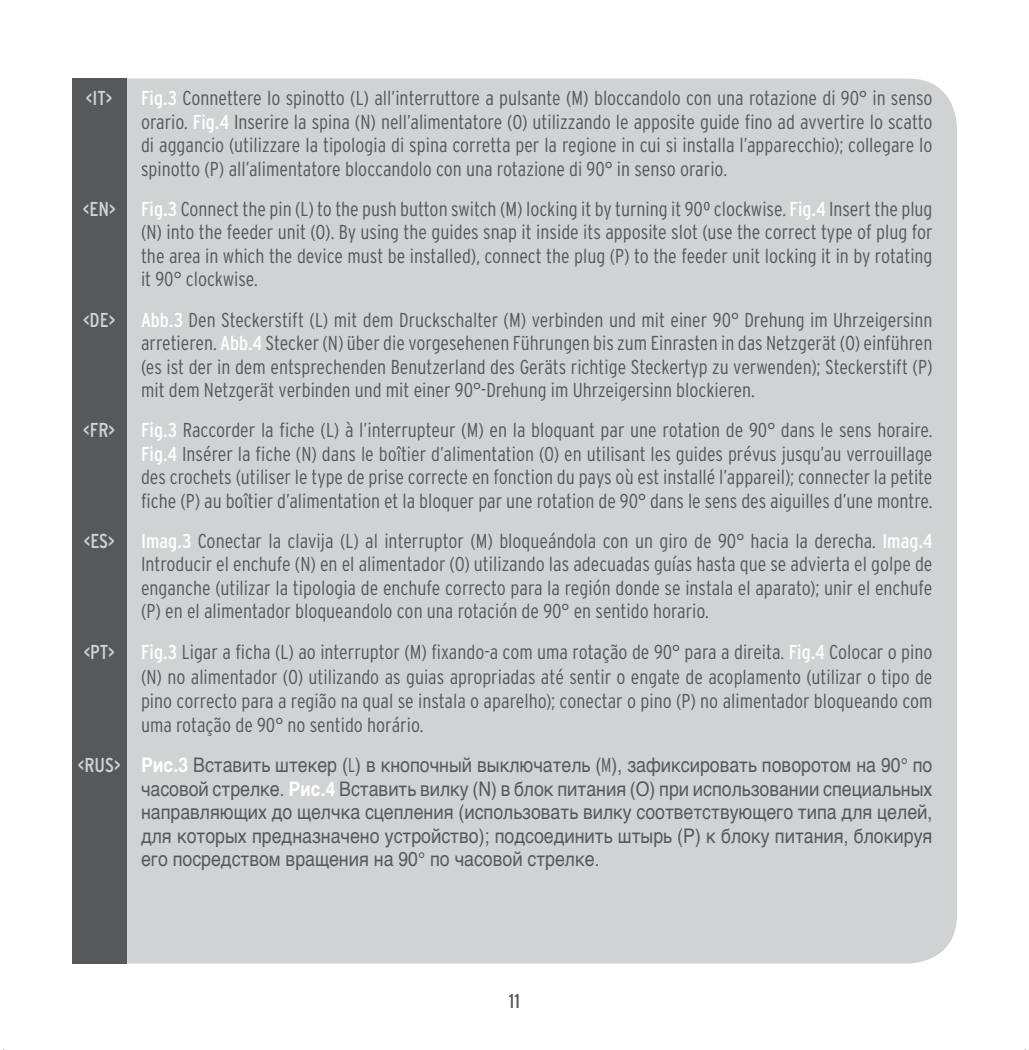
<style>
.page{position:relative;width:1029px;height:1050px;background:#fff}
.page>*{position:absolute;margin:0;border:0;box-sizing:border-box;transform-origin:0 0}
.t1{font:300 condensed 20.1px/23.4px "Interstate";color:#57585a;text-align:justify}
.t2{font:20.1px/23.4px "Helvetica";color:#57585a;text-align:justify;scale:.88 1}
.t3{font:condensed 20.1px "Interstate";color:#d1d2d4}
.t4{font:condensed 20.1px "Interstate";color:#57585a}
.s1{font-weight:400;color:#fff}
.s2{font-family:"Interstate";font-stretch:condensed;color:#d1d2d4}
.s3{font-weight:700;color:#fff}
.s4{font-family:"Interstate";font-weight:300;font-stretch:condensed}
</style>
<div class="page">
<div style="left:72px;top:78px;width:884px;height:885px;background:#d1d2d4"></div>
<div style="left:72px;top:79px;width:54px;height:884px;background:#57585a"></div>
<p class="t3" style="left:86px;top:87px;width:28px">&lt;IT&gt;</p>
<p class="t1" style="left:141px;top:86px;width:792px"><span class="s1">Fig.3</span> Connettere lo spinotto (L) all’interruttore a pulsante (M) bloccandolo con una rotazione di 90° in senso orario. <span class="s1">Fig.4</span> Inserire la spina (N) nell’alimentatore (O) utilizzando le apposite guide fino ad avvertire lo scatto di aggancio (utilizzare la tipologia di spina corretta per la regione in cui si installa l’apparecchio); collegare lo spinotto (P) all’alimentatore bloccandolo con una rotazione di 90° in senso orario.</p>
<p class="t3" style="left:83px;top:198px;width:34px">&lt;EN&gt;</p>
<p class="t1" style="left:141px;top:197px;width:792px"><span class="s1">Fig.3</span> Connect the pin (L) to the push button switch (M) locking it by turning it 90º clockwise. <span class="s1">Fig.4</span> Insert the plug (N) into the feeder unit (O). By using the guides snap it inside its apposite slot (use the correct type of plug for the area in which the device must be installed), connect the plug (P) to the feeder unit locking it in by rotating it 90° clockwise.</p>
<p class="t3" style="left:83px;top:308px;width:34px">&lt;DE&gt;</p>
<p class="t1" style="left:141px;top:308px;width:792px"><span class="s1">Abb.3</span> Den Steckerstift (L) mit dem Druckschalter (M) verbinden und mit einer 90° Drehung im Uhrzeigersinn arretieren. <span class="s1">Abb.4</span> Stecker (N) über die vorgesehenen Führungen bis zum Einrasten in das Netzgerät (O) einführen (es ist der in dem entsprechenden Benutzerland des Geräts richtige Steckertyp zu verwenden); Steckerstift (P) mit dem Netzgerät verbinden und mit einer 90°-Drehung im Uhrzeigersinn blockieren.</p>
<p class="t3" style="left:83px;top:419px;width:33px">&lt;FR&gt;</p>
<p class="t1" style="left:141px;top:418px;width:792px"><span class="s1">Fig.3</span> Raccorder la fiche (L) à l’interrupteur (M) en la bloquant par une rotation de 90° dans le sens horaire.<br><span class="s1">Fig.4</span> Insérer la fiche (N) dans le boîtier d’alimentation (O) en utilisant les guides prévus jusqu’au verrouillage des crochets (utiliser le type de prise correcte en fonction du pays où est installé l’appareil); connecter la petite fiche (P) au boîtier d’alimentation et la bloquer par une rotation de 90° dans le sens des aiguilles d’une montre.</p>
<p class="t3" style="left:84px;top:529px;width:32px">&lt;ES&gt;</p>
<p class="t1" style="left:141px;top:529px;width:792px"><span class="s1">Imag.3</span> Conectar la clavija (L) al interruptor (M) bloqueándola con un giro de 90° hacia la derecha. <span class="s1">Imag.4<br></span>Introducir el enchufe (N) en el alimentador (O) utilizando las adecuadas guías hasta que se advierta el golpe de enganche (utilizar la tipologia de enchufe correcto para la región donde se instala el aparato); unir el enchufe (P) en el alimentador bloqueandolo con una rotación de 90° en sentido horario.</p>
<p class="t3" style="left:84px;top:641px;width:32px">&lt;PT&gt;</p>
<p class="t1" style="left:141px;top:640px;width:792px"><span class="s1">Fig.3</span> Ligar a ficha (L) ao interruptor (M) fixando-a com uma rotação de 90° para a direita. <span class="s1">Fig.4</span> Colocar o pino (N) no alimentador (O) utilizando as guias apropriadas até sentir o engate de acoplamento (utilizar o tipo de pino correcto para a região na qual se instala o aparelho); conectar o pino (P) no alimentador bloqueando com uma rotação de 90° no sentido horário.</p>
<p class="t2" style="left:141px;top:754px;width:900px;text-indent:-63px"><span class="s2">&lt;RUS&gt;</span> <span class="s3">Рис.3</span> Вставить штекер (<span class="s4">L</span>) в кнопочный выключатель (<span class="s4">M</span>), зафиксировать поворотом на 90° по часовой стрелке. <span class="s3">Рис.4</span> Вставить вилку (N) в блок питания (O) при использовании специальных направляющих до щелчка сцепления (использовать вилку соответствующего типа для целей, для которых предназначено устройство); подсоединить штырь (P) к блоку питания, блокируя его посредством вращения на 90° по часовой стрелке.</p>
<p class="t4" style="left:509px;top:989px;width:13px">11</p>
</div>
